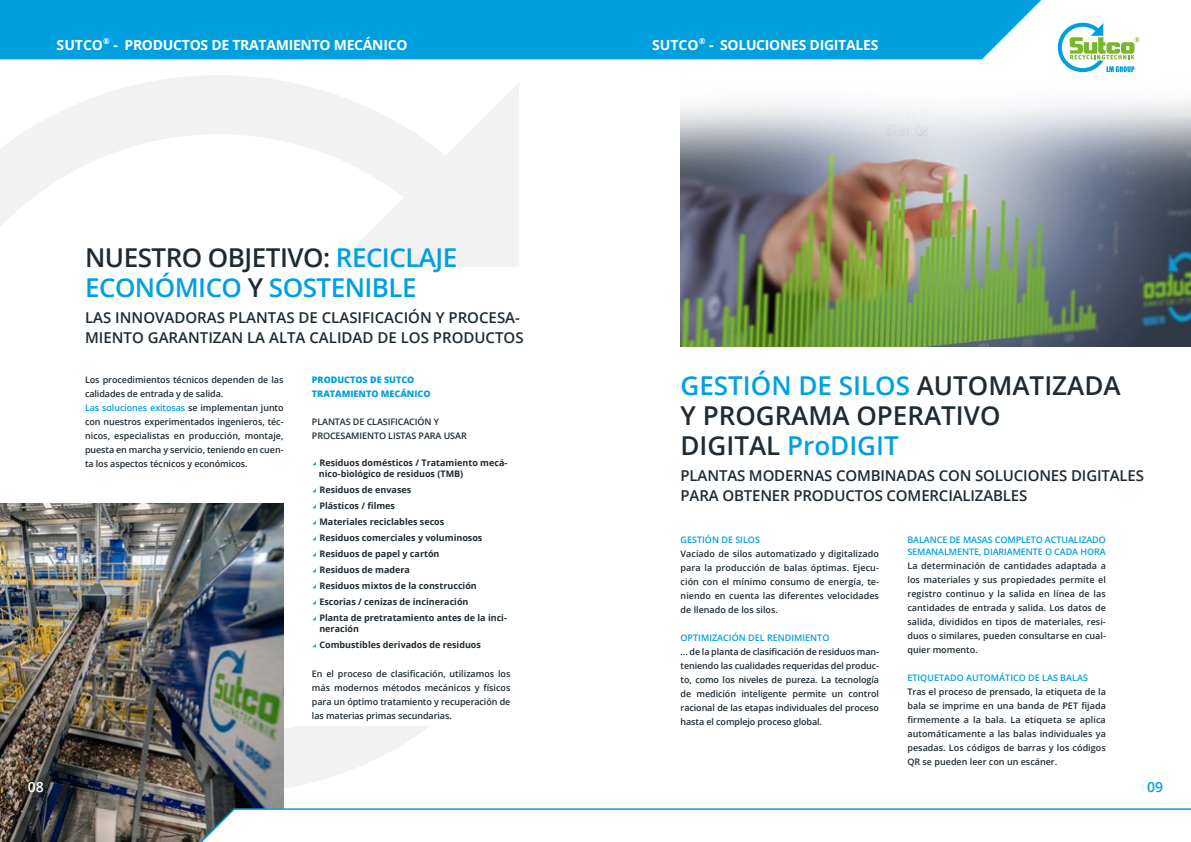
<style>
.page{position:relative;width:1191px;height:842px;background:#fff}
.page>*{position:absolute;margin:0;border:0;box-sizing:border-box;transform-origin:0 0}
.t1{font:600 26px/30px "Open Sans";color:#1e2b33}
.t2{font:600 26px/30px "Open Sans";letter-spacing:-.02em;color:#00a0de}
.t3{font:600 15px/20px "Open Sans";letter-spacing:-.01em;color:#1e2b33}
.t4{font:700 14px "Open Sans";letter-spacing:-.02em;color:#fff}
.t5{font:600 14px "Open Sans";color:#fff}
.t6{font:600 14px "Open Sans";color:#00a0de}
.t7{font:600 9px/14px "Open Sans";letter-spacing:-.01em;color:#1e2b33;text-align:justify}
.t8{font:700 9px/16px "Open Sans";color:#1e2b33}
.t9{font:600 9px/12px "Open Sans";color:#00a0de}
.t10{font:800 9px/14px "Open Sans";color:#00a0de}
.s1{color:#1e2b33}
.s2{color:#00a0de}
.s3{font-family:"Sutco Aufzaehlung";font-weight:400;color:#00a0de}
</style>
<div class="page">
<svg style="left:0;top:75px;width:519px;height:719px"></svg>
<img style="left:680px;top:72px;width:511px;height:275px">
<div style="left:283px;top:611px;width:258px;height:115px;background:#fff"></div>
<img style="left:0;top:503px;width:283px;height:339px">
<div style="left:0;top:0;width:1041px;height:59px;background:#00a0de"></div>
<svg style="left:1057px;top:23px;width:82px;height:49px"></svg>
<svg style="left:169px;top:807px;width:1022px;height:35px"></svg>
<h3 class="t4" style="left:57px;top:35px;width:352px">SUTCO<sup>®</sup> - PRODUCTOS DE TRATAMIENTO MECÁNICO</h3>
<h3 class="t5" style="left:28px;top:777px;width:17px">08</h3>
<h1 class="t2" style="left:85px;top:242px;width:374px"><span class="s1">NUESTRO OBJETIVO:</span> RECICLAJE<br>ECONÓMICO <span class="s1">Y</span> SOSTENIBLE</h1>
<h2 class="t3" style="left:85px;top:307px;width:440px">LAS INNOVADORAS PLANTAS DE CLASIFICACIÓN Y PROCESA-<br>MIENTO GARANTIZAN LA ALTA CALIDAD DE LOS PRODUCTOS</h2>
<p class="t7" style="left:85px;top:373px;width:200px;text-align:left">Los procedimientos técnicos dependen de las calidades de entrada y de salida.<br><span class="s2">Las soluciones exitosas</span> se implementan junto con nuestros experimentados ingenieros, téc&shy;nicos, especialistas en producción, montaje, puesta en marcha y servicio, teniendo en cuen&shy;ta los aspectos técnicos y económicos.</p>
<p class="t10" style="left:312px;top:373px;width:120px">PRODUCTOS DE SUTCO<br>TRATAMIENTO MECÁNICO</p>
<p class="t7" style="left:312px;top:415px;width:156px">PLANTAS DE CLASIFICACIÓN Y<br>PROCESAMIENTO LISTAS PARA USAR</p>
<p class="t8" style="left:319px;top:457px;width:190px;line-height:11px;text-indent:-7px"><span class="s3">a</span> Residuos domésticos / Tratamiento mecá&shy;nico-biológico de residuos (TMB)</p>
<p class="t8" style="left:312px;top:482px;width:196px"><span class="s3">a</span> Residuos de envases<br><span class="s3">a</span> Plásticos / filmes<br><span class="s3">a</span> Materiales reciclables secos<br><span class="s3">a</span> Residuos comerciales y voluminosos<br><span class="s3">a</span> Residuos de papel y cartón<br><span class="s3">a</span> Residuos de madera<br><span class="s3">a</span> Residuos mixtos de la construcción<br><span class="s3">a</span> Escorias / cenizas de incineración<br><span class="s3">a</span> Planta de pretratamiento antes de la inci-</p>
<p class="t8" style="left:312px;top:621px;width:171px;text-indent:7px">neración<br><span class="s3">a</span> Combustibles derivados de residuos</p>
<p class="t7" style="left:312px;top:667px;width:200px">En el proceso de clasificación, utilizamos los más modernos métodos mecánicos y físicos para un óptimo tratamiento y recuperación de las materias primas secundarias.</p>
<h3 class="t4" style="left:652px;top:35px;width:228px">SUTCO<sup>®</sup> - SOLUCIONES DIGITALES</h3>
<h1 class="t1" style="left:680px;top:370px;width:441px"><span class="s2">GESTIÓN DE SILOS</span> AUTOMATIZADA<br>Y PROGRAMA OPERATIVO<br>DIGITAL <span class="s2">ProDIGIT</span></h1>
<h2 class="t3" style="left:680px;top:466px;width:465px">PLANTAS MODERNAS COMBINADAS CON SOLUCIONES DIGITALES<br>PARA OBTENER PRODUCTOS COMERCIALIZABLES</h2>
<p class="t9" style="left:680px;top:533px;width:81px">GESTIÓN DE SILOS</p>
<p class="t7" style="left:680px;top:546px;width:200px">Vaciado de silos automatizado y digitalizado para la producción de balas óptimas. Ejecu&shy;ción con el mínimo consumo de energía, te&shy;niendo en cuenta las diferentes velocidades de llenado de los silos.</p>
<p class="t9" style="left:680px;top:631px;width:150px">OPTIMIZACIÓN DEL RENDIMIENTO</p>
<p class="t7" style="left:680px;top:644px;width:200px">... de la planta de clasificación de residuos man&shy;teniendo las cualidades requeridas del produc&shy;to, como los niveles de pureza. La tecnología de medición inteligente permite un control racional de las etapas individuales del proceso hasta el complejo proceso global.</p>
<p class="t9" style="left:907px;top:533px;width:200px">BALANCE DE MASAS COMPLETO ACTUALIZADO<br>SEMANALMENTE, DIARIAMENTE O CADA HORA</p>
<p class="t7" style="left:907px;top:558px;width:200px">La determinación de cantidades adaptada a los materiales y sus propiedades permite el registro continuo y la salida en línea de las cantidades de entrada y salida. Los datos de salida, divididos en tipos de materiales, resi&shy;duos o similares, pueden consultarse en cual&shy;quier momento.</p>
<p class="t9" style="left:907px;top:671px;width:182px">ETIQUETADO AUTOMÁTICO DE LAS BALAS</p>
<p class="t7" style="left:907px;top:684px;width:200px">Tras el proceso de prensado, la etiqueta de la bala se imprime en una banda de PET fijada firmemente a la bala. La etiqueta se aplica automáticamente a las balas individuales ya pesadas. Los códigos de barras y los códigos QR se pueden leer con un escáner.</p>
<h3 class="t6" style="left:1147px;top:777px;width:17px">09</h3>
</div>
